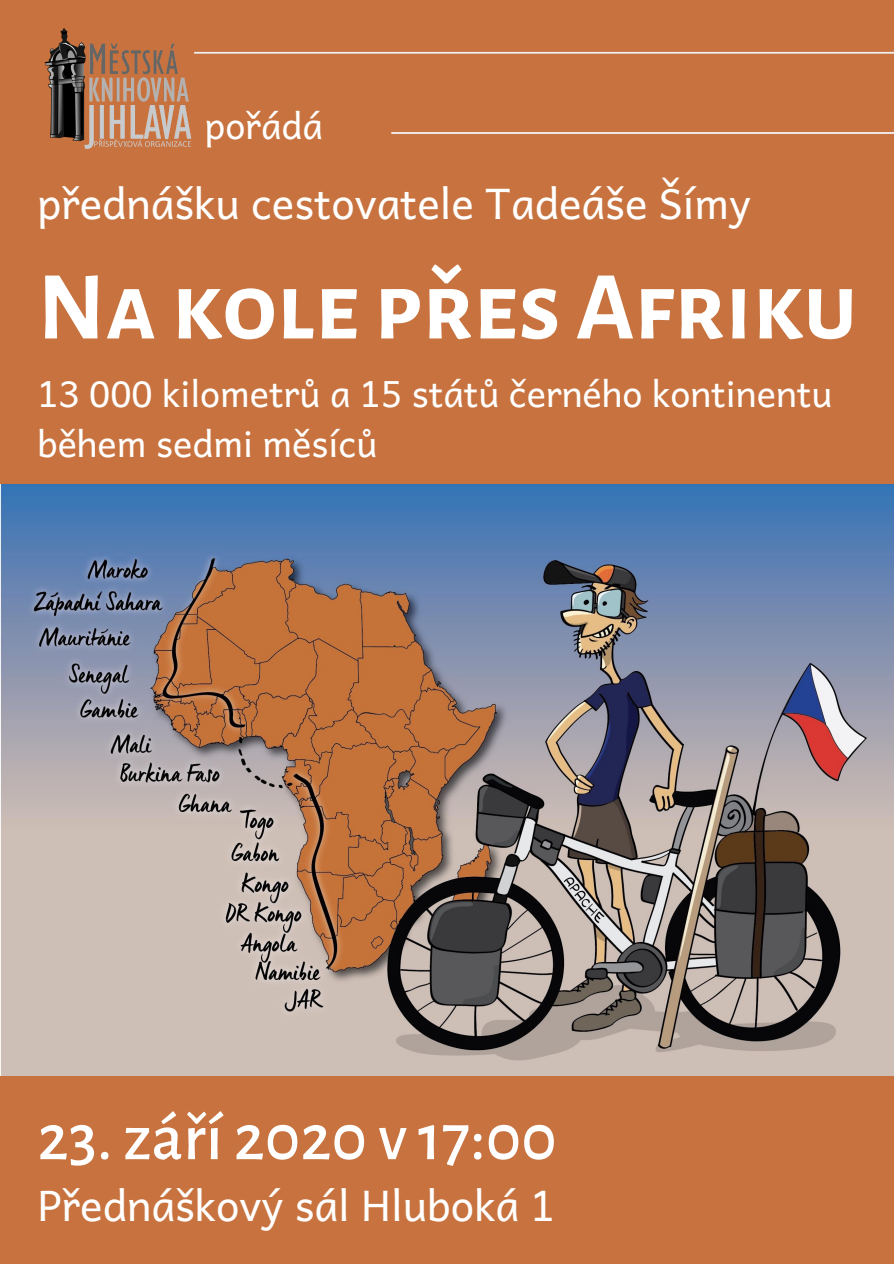
<style>
.page{position:relative;width:894px;height:1264px;background:#fff}
.page>*{position:absolute;margin:0;border:0;box-sizing:border-box;transform-origin:0 0}
.t1{font:700 97.65px "Alegreya Sans SC";color:#fff}
.t2{font:500 67.5px "Alegreya Sans";color:#fff}
.t3{font:42px "Andika";color:#fff}
.t4{font:36px/49.5px "Andika";color:#fff}
</style>
<div class="page">
<div style="left:0;top:0;width:893px;height:1263px;background:#c8733f"></div>
<svg style="left:194px;top:52px;width:699px;height:2px"></svg>
<svg style="left:391px;top:132px;width:502px;height:2px"></svg>
<img style="left:44px;top:28px;width:148px;height:121px">
<img style="left:0;top:484px;width:893px;height:591px">
<p class="t4" style="left:205px;top:99px;width:119px">pořádá</p>
<p class="t3" style="left:37px;top:168px;width:714px">přednášku cestovatele Tadeáše Šímy</p>
<h1 class="t1" style="left:37px;top:260px;width:821px">Na kole přes Afriku</h1>
<p class="t4" style="left:37px;top:367px;width:796px">13 000 kilometrů a 15 států černého kontinentu během sedmi měsíců</p>
<h2 class="t2" style="left:37px;top:1105px;width:520px">23. září 2020 v 17:00</h2>
<p class="t3" style="left:37px;top:1169px;width:519px">Přednáškový sál Hluboká 1</p>
</div>
